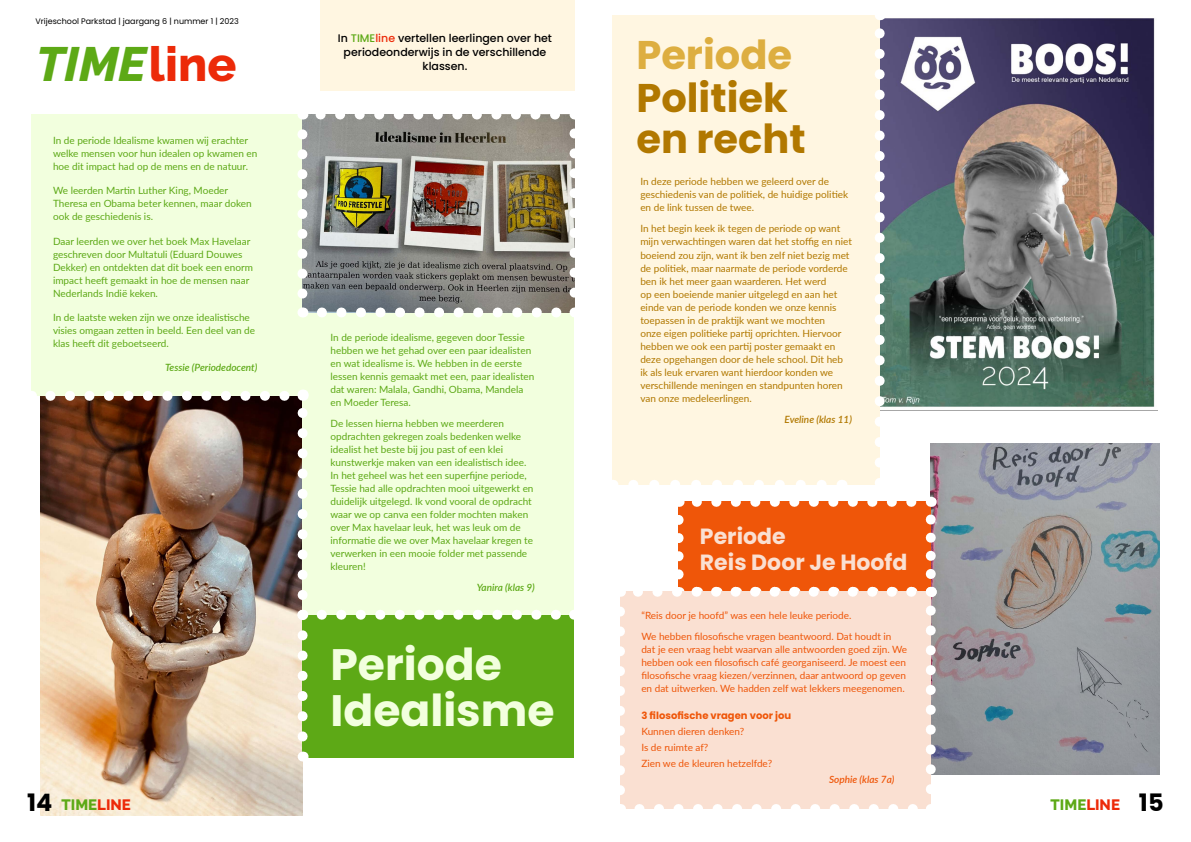
<style>
.page{position:relative;width:1191px;height:842px;background:#fff}
.page>*{position:absolute;margin:0;border:0;box-sizing:border-box;transform-origin:0 0}
.t1{font:italic 800 48px "Raleway";color:#5da916}
.t2{font:700 44px/46px "Poppins";color:#f2ffde}
.t3{font:700 40px/41px "Poppins";color:#b17800}
.t4{font:700 40px "Poppins";color:#ddae40}
.t5{font:700 24px "Poppins";color:#000}
.t6{font:700 22px/26px "Poppins";color:#fae0d2}
.t7{font:800 15px "Raleway";color:#5da916}
.t8{font:500 11px/14px "Poppins";color:#000;text-align:center}
.t9{font:10px/13px "Lato";color:#5da916}
.t10{font:10px/13px "Lato";color:#b17800}
.t11{font:10px/13px "Lato";color:#ef5609}
.t12{font:italic 600 10px "Lato";color:#5da916}
.t13{font:700 10px "Poppins";color:#ef5609}
.t14{font:italic 600 10px "Lato";color:#b17800}
.t15{font:italic 600 10px "Lato";color:#ef5609}
.t16{font:8px "Poppins";color:#000}
.s1{font-style:normal;color:#ec2a09}
.s2{color:#ec2a09}
.s3{color:#5da916}
.s4{font-family:"Poppins";font-weight:700;font-size:24px;color:#000}
</style>
<div class="page">
<img style="left:930px;top:444px;width:229px;height:330px">
<img style="left:41px;top:396px;width:261px;height:420px">
<img style="left:884px;top:18px;width:273px;height:393px">
<div style="left:612px;top:16px;width:267px;height:469px;background:#fff6e1"></div>
<div style="left:31px;top:115px;width:272px;height:281px;background:#f2ffde"></div>
<div style="left:303px;top:312px;width:271px;height:312px;background:#f2ffde"></div>
<div style="left:303px;top:615px;width:271px;height:142px;background:#5da916"></div>
<div style="left:320px;top:0;width:254px;height:90px;background:#fff6e1"></div>
<svg style="left:633px;top:480px;width:194px;height:5px"></svg>
<svg style="left:874px;top:15px;width:10px;height:448px"></svg>
<img style="left:302px;top:115px;width:272px;height:197px">
<svg style="left:322px;top:307px;width:243px;height:10px"></svg>
<svg style="left:312px;top:114px;width:243px;height:6px"></svg>
<svg style="left:297px;top:134px;width:10px;height:183px"></svg>
<svg style="left:569px;top:114px;width:6px;height:179px"></svg>
<svg style="left:620px;top:497px;width:315px;height:312px;background:#f7c5ab"></svg>
<svg style="left:322px;top:610px;width:239px;height:10px"></svg>
<img style="left:50px;top:389px;width:258px;height:347px">
<p class="t16" style="left:35px;top:17px;width:205px">Vrijeschool Parkstad | jaargang 6 | nummer 1 | 2023</p>
<h1 class="t1" style="left:36px;top:36px;width:202px">TIME<span class="s1">line</span></h1>
<p class="t9" style="left:53px;top:133px;width:206px">In de periode Idealisme kwamen wij erachter welke mensen voor hun idealen op kwamen en hoe dit impact had op de mens en de natuur.</p>
<p class="t9" style="left:53px;top:184px;width:200px">We leerden Martin Luther King, Moeder<br>Theresa en Obama beter kennen, maar doken ook de geschiedenis is.</p>
<p class="t9" style="left:53px;top:234px;width:201px">Daar leerden we over het boek Max Havelaar geschreven door Multatuli (Eduard Douwes Dekker) en ontdekten dat dit boek een enorm impact heeft gemaakt in hoe de mensen naar Nederlands Indië keken.</p>
<p class="t9" style="left:53px;top:310px;width:203px">In de laatste weken zijn we onze idealistische visies omgaan zetten in beeld. Een deel van de klas heeft dit geboetseerd.</p>
<p class="t12" style="left:165px;top:360px;width:94px">Tessie (Periodedocent)</p>
<h3 class="t5" style="left:27px;top:789px;width:27px">14</h3>
<h3 class="t7" style="left:62px;top:796px;width:71px">TIME<span class="s2">LINE</span></h3>
<p class="t8" style="left:338px;top:32px;width:216px">In <span class="s3">TIME</span><span class="s2">line</span> vertellen leerlingen over het periodeonderwijs in de verschillende klassen.</p>
<h3 class="t4" style="left:636px;top:32px;width:157px">Periode</h3>
<h3 class="t3" style="left:636px;top:78px;width:171px">Politiek en recht</h3>
<p class="t10" style="left:640px;top:175px;width:209px">In deze periode hebben we geleerd over de geschiedenis van de politiek, de huidige politiek en de link tussen de twee.</p>
<p class="t10" style="left:640px;top:222px;width:213px">In het begin keek ik tegen de periode op want mijn verwachtingen waren dat het stoffig en niet boeiend zou zijn, want ik ben zelf niet bezig met de politiek, maar naarmate de periode vorderde ben ik het meer gaan waarderen. Het werd<br>op een boeiende manier uitgelegd en aan het einde van de periode konden we onze kennis toepassen in de praktijk want we mochten<br>onze eigen politieke partij oprichten. Hiervoor hebben we ook een partij poster gemaakt en deze opgehangen door de hele school. Dit heb ik als leuk ervaren want hierdoor konden we verschillende meningen en standpunten horen van onze medeleerlingen.</p>
<p class="t14" style="left:784px;top:412px;width:69px">Eveline (klas 11)</p>
<p class="t9" style="left:330px;top:331px;width:205px">In de periode idealisme, gegeven door Tessie hebben we het gehad over een paar idealisten en wat idealisme is. We hebben in de eerste lessen kennis gemaakt met een, paar idealisten dat waren: Malala, Gandhi, Obama, Mandela en Moeder Teresa.</p>
<p class="t9" style="left:330px;top:417px;width:204px">De lessen hierna hebben we meerderen opdrachten gekregen zoals bedenken welke idealist het beste bij jou past of een klei kunstwerkje maken van een idealistisch idee.<br>In het geheel was het een superfijne periode, Tessie had alle opdrachten mooi uitgewerkt en duidelijk uitgelegd. Ik vond vooral de opdracht waar we op canva een folder mochten maken over Max havelaar leuk, het was leuk om de informatie die we over Max havelaar kregen te verwerken in een mooie folder met passende kleuren!</p>
<p class="t12" style="left:477px;top:580px;width:60px">Yanira (klas 9)</p>
<h3 class="t6" style="left:700px;top:524px;width:209px">Periode<br>Reis Door Je Hoofd</h3>
<h2 class="t2" style="left:330px;top:642px;width:226px">Periode<br>Idealisme</h2>
<p class="t11" style="left:641px;top:605px;width:252px;line-height:21px">“Reis door je hoofd” was een hele leuke periode.<br>We hebben filosofische vragen beantwoord. Dat houdt in</p>
<p class="t11" style="left:641px;top:643px;width:267px">dat je een vraag hebt waarvan alle antwoorden goed zijn. We hebben ook een filosofisch café georganiseerd. Je moest een filosofische vraag kiezen/verzinnen, daar antwoord op geven en dat uitwerken. We hadden zelf wat lekkers meegenomen.</p>
<p class="t13" style="left:641px;top:710px;width:151px">3 filosofische vragen voor jou</p>
<p class="t11" style="left:641px;top:723px;width:132px;line-height:15.8px">Kunnen dieren denken?<br>Is de ruimte af?<br>Zien we de kleuren hetzelfde?</p>
<p class="t15" style="left:829px;top:772px;width:67px">Sophie (klas 7a)</p>
<h3 class="t7" style="left:1050px;top:796px;width:114px">TIME<span class="s2">LINE</span> <span class="s4">15</span></h3>
</div>
